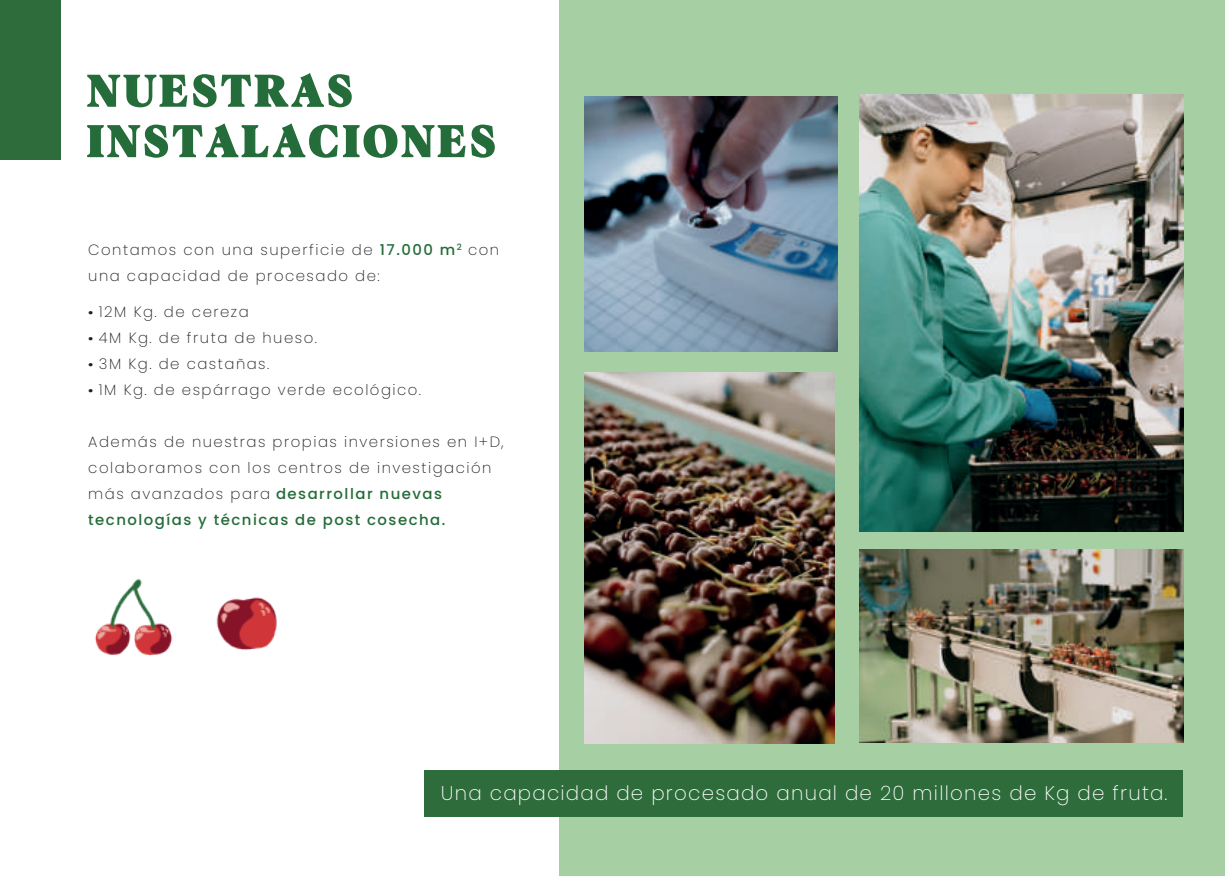
<style>
.page{position:relative;width:1225px;height:876px;background:#fff}
.page>*{position:absolute;margin:0;border:0;box-sizing:border-box;transform-origin:0 0}
.t1{font:700 42px/50.4px "Albra";letter-spacing:.1em;color:#246c39}
.t2{font:200 19.8px "Poppins";letter-spacing:.06em;color:#fff}
.t3{font:200 14.8px/26px "Poppins";letter-spacing:.1em;color:#231f20}
.s1{font-weight:500;color:#246c39}
.s2{font-weight:900}
</style>
<div class="page">
<div style="left:559px;top:1px;width:666px;height:875px;background:#a6d0a3"></div>
<img style="left:859px;top:549px;width:324px;height:194px">
<img style="left:859px;top:95px;width:324px;height:436px">
<img style="left:584px;top:97px;width:253px;height:255px">
<img style="left:584px;top:372px;width:250px;height:371px">
<div style="left:424px;top:770px;width:759px;height:47px;background:#2e6c3b"></div>
<img style="left:95px;top:578px;width:78px;height:78px">
<img style="left:216px;top:597px;width:61px;height:53px">
<div style="left:0;top:0;width:61px;height:160px;background:#2e6c3b"></div>
<svg style="left:87px;top:73px;width:265px;height:35px"></svg>
<svg style="left:87px;top:123px;width:408px;height:35px"></svg>
<h1 class="t1" style="left:88px;top:64px;width:409px">NUESTRAS<br>INSTALACIONES</h1>
<p class="t3" style="left:88px;top:237px;width:412px">Contamos con una superficie de <span class="s1">17.000 m</span><sup>2</sup> con una capacidad de procesado de:</p>
<p class="t3" style="left:88px;top:299px;width:334px"><span class="s2">·</span> 12M Kg. de cereza<br><span class="s2">·</span> 4M Kg. de fruta de hueso.<br><span class="s2">·</span> 3M Kg. de castañas.<br><span class="s2">·</span> 1M Kg. de espárrago verde ecológico.</p>
<p class="t3" style="left:88px;top:429px;width:417px">Además de nuestras propias inversiones en I+D, colaboramos con los centros de investigación más avanzados para <span class="s1">desarrollar nuevas tecnologías y técnicas de post cosecha.</span></p>
<h2 class="t2" style="left:441px;top:781px;width:728px">Una capacidad de procesado anual de 20 millones de Kg de fruta.</h2>
</div>
